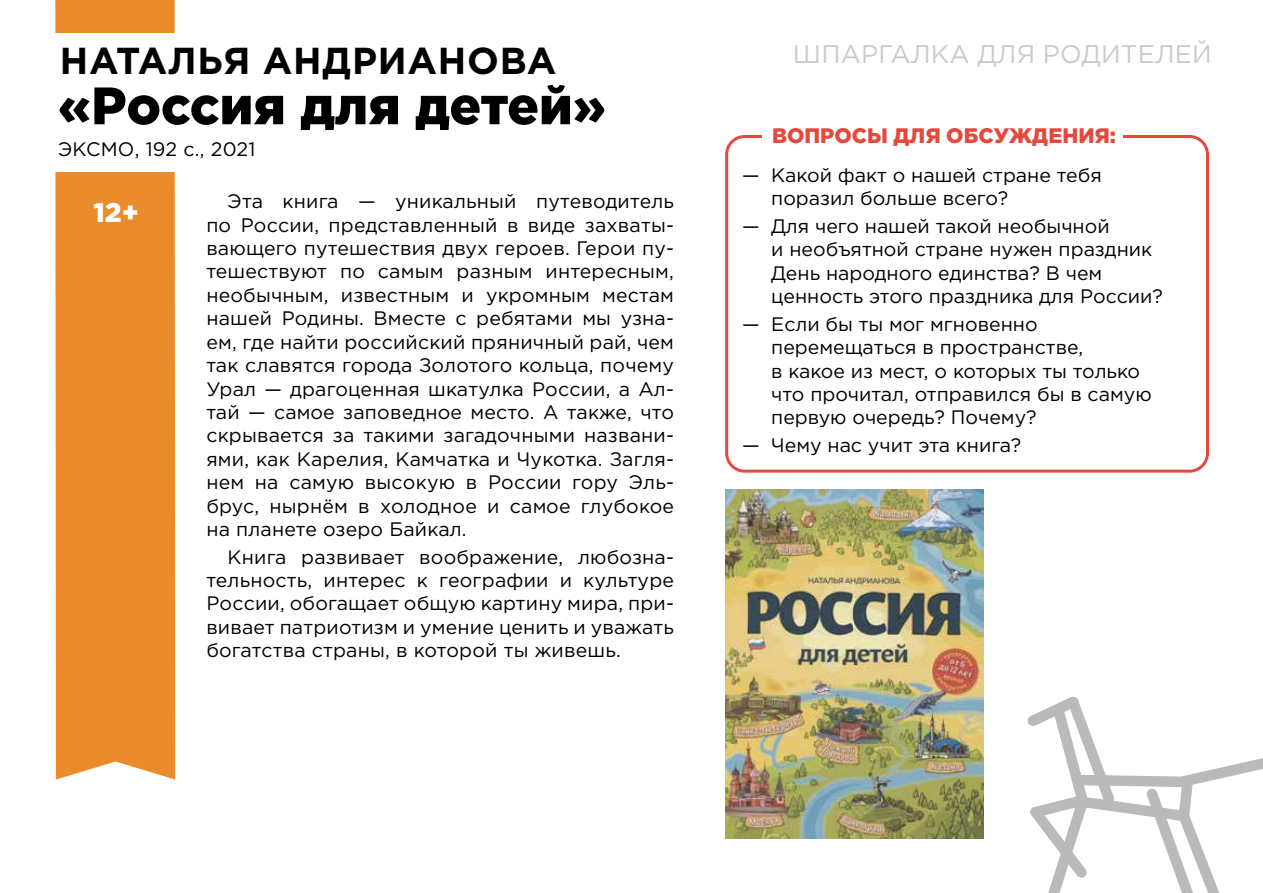
<style>
.page{position:relative;width:1263px;height:893px;background:#fff}
.page>*{position:absolute;margin:0;border:0;box-sizing:border-box;transform-origin:0 0}
.t1{font:900 52.5px "Gotham Pro";color:#000}
.t2{font:700 37.5px "Gotham Pro";letter-spacing:.02em;color:#000}
.t3{font:900 27px "Gotham Pro";color:#fff}
.t4{font:25.5px "Gotham Pro";letter-spacing:.01em;color:#c9cacc}
.t5{font:900 21px "Gotham Pro";color:#e3493d}
.t6{font:19.5px/23.4px "Gotham Pro";color:#000}
</style>
<div class="page">
<div style="left:55px;top:0;width:120px;height:779px;background:#eb8c2c"></div>
<svg style="left:1027px;top:696px;width:236px;height:197px"></svg>
<div style="left:725px;top:135px;width:484px;height:338px;border:3px solid #e3493d;border-radius:18px"></div>
<div style="left:762px;top:114px;width:361px;height:43px;background:#fff"></div>
<div style="left:29px;top:33px;width:177px;height:138px;background:#fff"></div>
<img style="left:725px;top:489px;width:259px;height:350px">
<h2 class="t2" style="left:60px;top:39px;width:498px">НАТАЛЬЯ АНДРИАНОВА</h2>
<h1 class="t1" style="left:58px;top:75px;width:549px">«Россия для детей»</h1>
<p class="t6" style="left:58px;top:137px;width:199px">ЭКСМО, 192 с., 2021</p>
<p class="t6" style="left:206px;top:190px;width:469px;text-align:justify;text-indent:21px">Эта книга — уникальный путеводитель по России, представленный в виде захваты&shy;вающего путешествия двух героев. Герои пу&shy;тешествуют по самым разным интересным, необычным, известным и укромным местам нашей Родины. Вместе с ребятами мы узна&shy;ем, где найти российский пряничный рай, чем так славятся города Золотого кольца, почему Урал — драгоценная шкатулка России, а Ал&shy;тай — самое заповедное место. А также, что скрывается за такими загадочными названи&shy;ями, как Карелия, Камчатка и Чукотка. Загля&shy;нем на самую высокую в России гору Эль&shy;брус, нырнём в холодное и самое глубокое на планете озеро Байкал.</p>
<p class="t6" style="left:206px;top:545px;width:469px;text-align:justify;text-indent:21px">Книга развивает воображение, любозна&shy;тельность, интерес к географии и культуре России, обогащает общую картину мира, при&shy;вивает патриотизм и умение ценить и уважать богатства страны, в которой ты живешь.</p>
<h3 class="t3" style="left:94px;top:197px;width:47px">12+</h3>
<h3 class="t4" style="left:793px;top:40px;width:420px">ШПАРГАЛКА ДЛЯ РОДИТЕЛЕЙ</h3>
<p class="t5" style="left:772px;top:124px;width:345px">ВОПРОСЫ ДЛЯ ОБСУЖДЕНИЯ:</p>
<p class="t6" style="left:771px;top:163px;width:332px;text-indent:-29px">— Какой факт о нашей стране тебя поразил больше всего?</p>
<p class="t6" style="left:771px;top:214px;width:393px;text-indent:-29px">— Для чего нашей такой необычной<br>и необъятной стране нужен праздник День народного единства? В чем ценность этого праздника для России?</p>
<p class="t6" style="left:771px;top:312px;width:382px;text-indent:-29px">— Если бы ты мог мгновенно перемещаться в пространстве,<br>в какое из мест, о которых ты только что прочитал, отправился бы в самую первую очередь? Почему?</p>
<p class="t6" style="left:742px;top:433px;width:281px">— Чему нас учит эта книга?</p>
</div>
